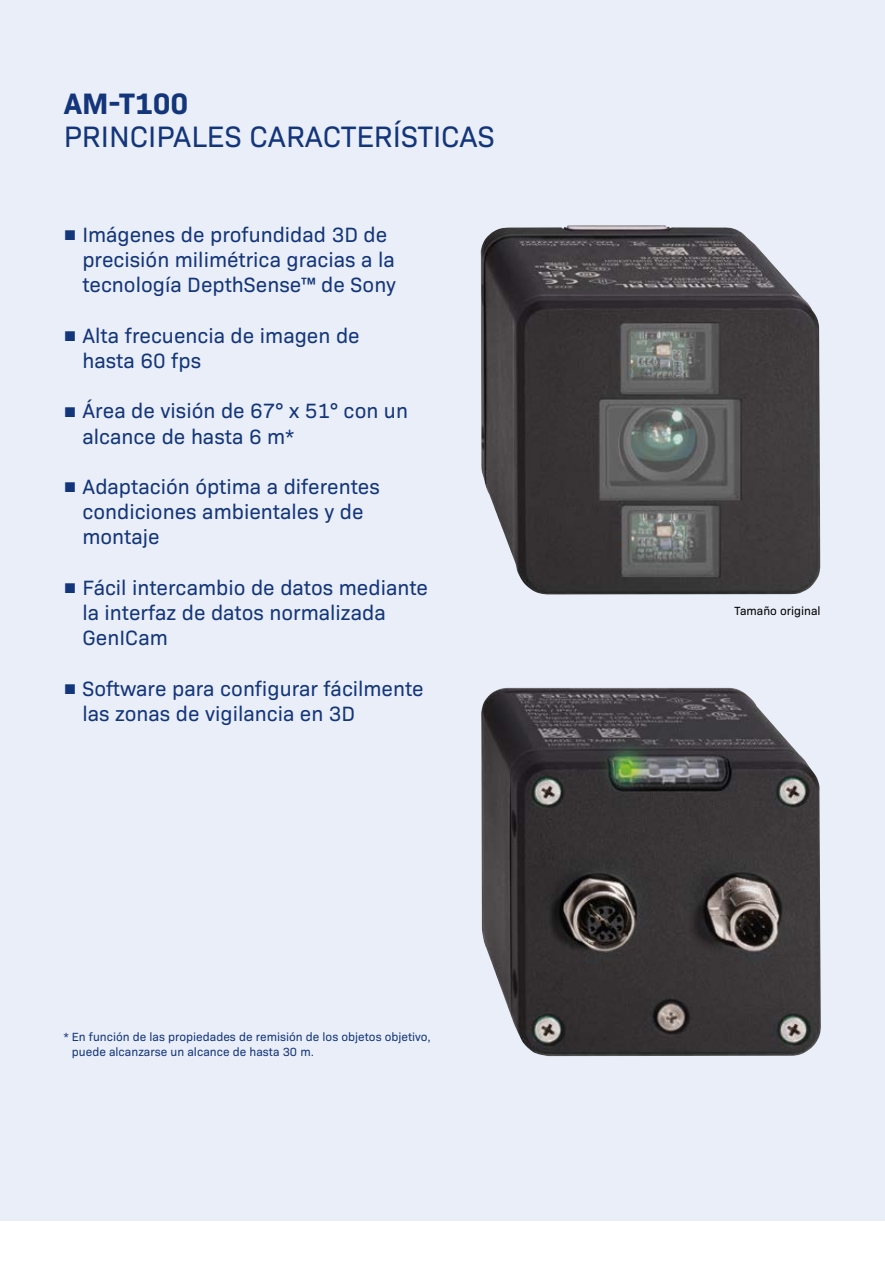
<style>
.page{position:relative;width:885px;height:1263px;background:#fff}
.page>*{position:absolute;margin:0;border:0;box-sizing:border-box;transform-origin:0 0}
.t1{font:30px "Bio Sans";color:#13357a}
.t2{font:700 30px "Bio Sans";color:#13357a}
.t3{font:21px/25.2px "Bio Sans";color:#13357a}
.t4{font:12px/14.4px "Bio Sans";color:#13357a}
.t5{font:12px "Bio Sans";color:#000}
.s1{font-family:"Arial"}
</style>
<div class="page">
<div style="left:0;top:0;width:884px;height:1220px;background:#e9eef9"></div>
<img style="left:481px;top:688px;width:339px;height:368px">
<img style="left:480px;top:225px;width:340px;height:369px">
<h1 class="t2" style="left:64px;top:81px;width:126px">AM-T100</h1>
<h1 class="t1" style="left:64px;top:115px;width:432px">PRINCIPALES CARACTERÍSTICAS</h1>
<p class="t3" style="left:82px;top:220px;width:315px;text-indent:-19px"><span class="s1">■</span> Imágenes de profundidad 3D de precisión milimétrica gracias a la tecnología DepthSense™ de Sony</p>
<p class="t3" style="left:82px;top:321px;width:279px;text-indent:-19px"><span class="s1">■</span> Alta frecuencia de imagen de hasta 60 fps</p>
<p class="t3" style="left:82px;top:397px;width:327px;text-indent:-19px"><span class="s1">■</span> Área de visión de 67° x 51° con un alcance de hasta 6 m*</p>
<p class="t3" style="left:82px;top:472px;width:299px;text-indent:-19px"><span class="s1">■</span> Adaptación óptima a diferentes condiciones ambientales y de montaje</p>
<p class="t3" style="left:82px;top:573px;width:347px;text-indent:-19px"><span class="s1">■</span> Fácil intercambio de datos mediante la interfaz de datos normalizada<br>GenICam</p>
<p class="t3" style="left:82px;top:674px;width:343px;text-indent:-19px"><span class="s1">■</span> Software para configurar fácilmente las zonas de vigilancia en 3D</p>
<p class="t4" style="left:72px;top:1029px;width:360px;text-indent:-8px">* En función de las propiedades de remisión de los objetos objetivo, puede alcanzarse un alcance de hasta 30 m.</p>
<p class="t5" style="left:734px;top:602px;width:88px">Tamaño original</p>
</div>
